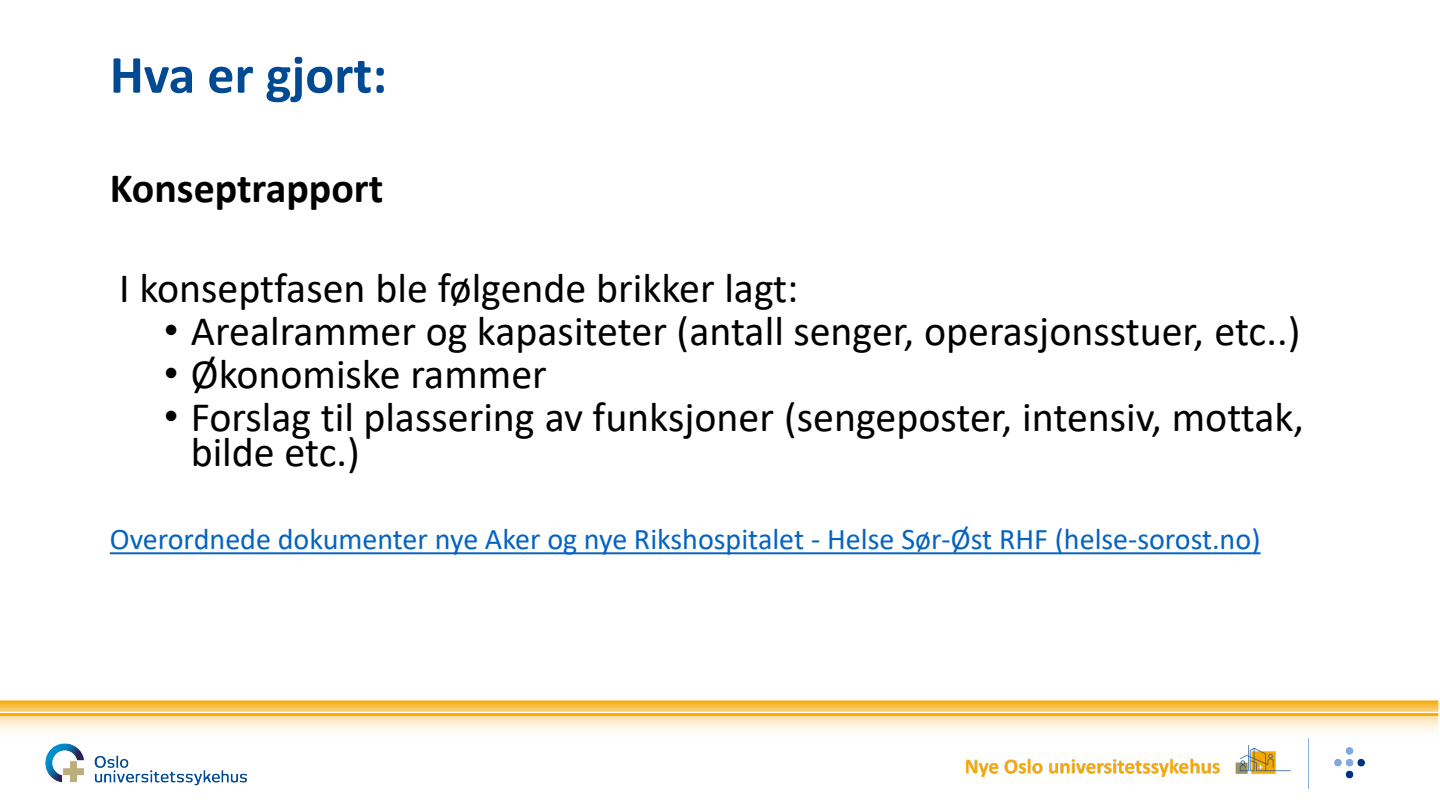
<style>
.page{position:relative;width:1440px;height:810px;background:#fff}
.page>*{position:absolute;margin:0;border:0;box-sizing:border-box;transform-origin:0 0}
.t1{font:700 54px "Calibri";color:#004a93}
.t2{font:42px/35.2px "Calibri";color:#000}
.t3{font:700 42px "Calibri";color:#000}
.t4{font:30px "Calibri";color:#0563c1}
.s1{font-family:"Arial"}
</style>
<div class="page">
<img style="left:0;top:552px;width:1439px;height:237px">
<img style="left:46px;top:743px;width:200px;height:43px">
<img style="left:1308px;top:739px;width:56px;height:49px">
<img style="left:966px;top:745px;width:324px;height:32px">
<svg style="left:110px;top:552px;width:1151px;height:2px"></svg>
<h2 class="t1" style="left:110px;top:37px;width:279px">Hva er gjort:</h2>
<p class="t3" style="left:110px;top:158px;width:275px">Konseptrapport</p>
<p class="t2" style="left:119px;top:270px;width:681px">I konseptfasen ble følgende brikker lagt:</p>
<p class="t2" style="left:164px;top:312px;width:1138px"><span class="s1">•</span> Arealrammer og kapasiteter (antall senger, operasjonsstuer, etc..)</p>
<p class="t2" style="left:164px;top:355px;width:385px"><span class="s1">•</span> Økonomiske rammer</p>
<p class="t2" style="left:191px;top:398px;width:1115px;text-indent:-27px"><span class="s1">•</span> Forslag til plassering av funksjoner (sengeposter, intensiv, mottak, bilde etc.)</p>
<p class="t4" style="left:110px;top:518px;width:1152px">Overordnede dokumenter nye Aker og nye Rikshospitalet - Helse Sør-Øst RHF (helse-sorost.no)</p>
</div>
